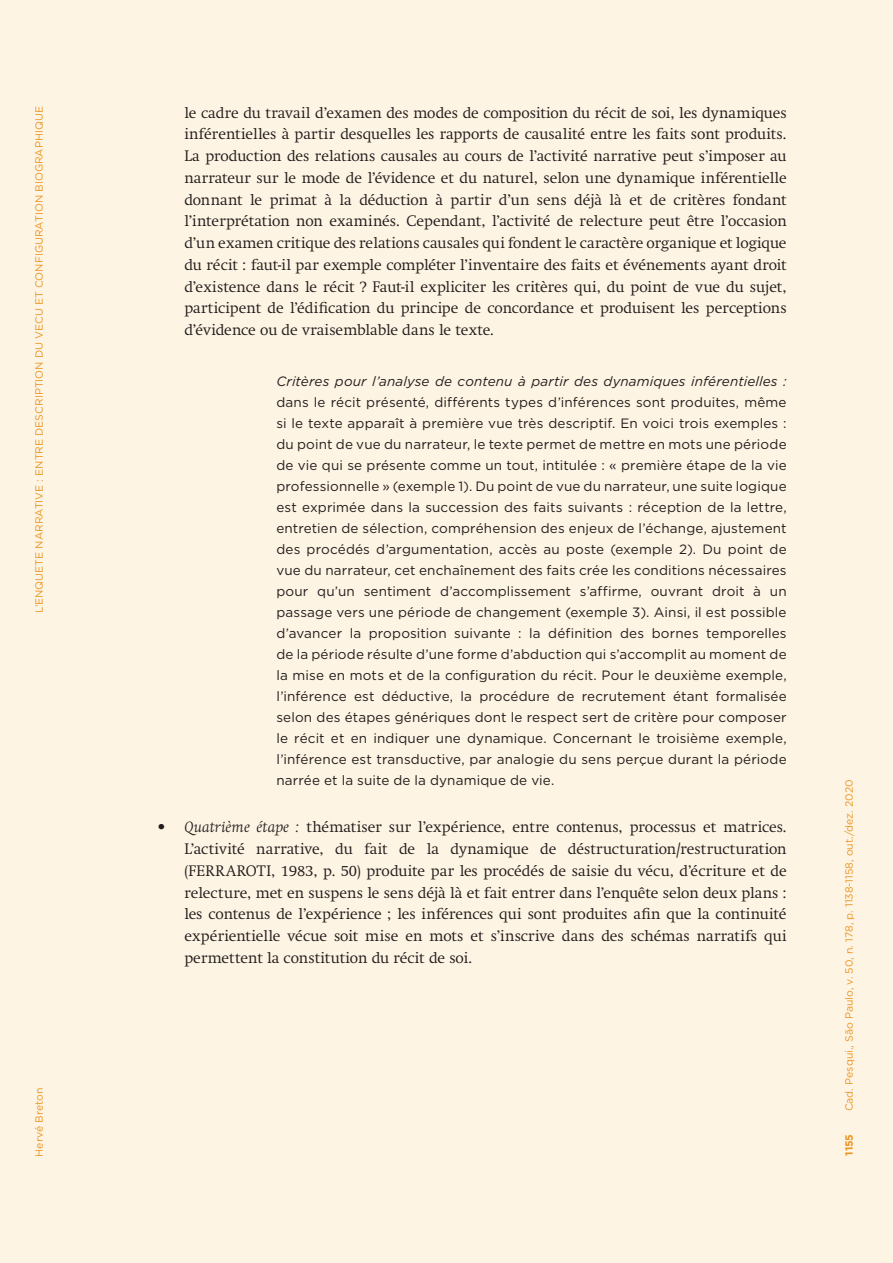
<style>
.page{position:relative;width:893px;height:1263px;background:#fef4e4}
.page>*{position:absolute;margin:0;border:0;box-sizing:border-box;transform-origin:0 0}
.t1{font:300 15px/21.8px "Swift";color:#231f20;text-align:justify}
.citação{font:13.5px/21px "Gotham HTF";letter-spacing:.01em;color:#231f20;text-align:justify}
.t2{font:10.5px "Gotham HTF";color:#ec9c26}
.t3{font:700 10.5px "Gotham HTF";color:#ec9c26}
.s1{font-style:italic}
</style>
<div class="page">
<p class="t2" style="left:33px;top:613px;width:509px;rotate:-90deg">L’ENQUETE NARRATIVE : ENTRE DESCRIPTION DU VECU ET CONFIGURATION BIOGRAPHIQUE</p>
<p class="t1" style="left:184px;top:102px;width:604px">le cadre du travail d’examen des modes de composition du récit de soi, les dynamiques inférentielles à partir desquelles les rapports de causalité entre les faits sont produits.<br>La production des relations causales au cours de l’activité narrative peut s’imposer au narrateur sur le mode de l’évidence et du naturel, selon une dynamique inférentielle donnant le primat à la déduction à partir d’un sens déjà là et de critères fondant l’interprétation non examinés. Cependant, l’activité de relecture peut être l’occasion d’un examen critique des relations causales qui fondent le caractère organique et logique du récit : faut-il par exemple compléter l’inventaire des faits et événements ayant droit d’existence dans le récit ? Faut-il expliciter les critères qui, du point de vue du sujet, participent de l’édification du principe de concordance et produisent les perceptions d’évidence ou de vraisemblable dans le texte.</p>
<p class="citação" style="left:276px;top:370px;width:512px"><span class="s1">Critères pour l’analyse de contenu à partir des dynamiques inférentielles : </span>dans le récit présenté, différents types d’inférences sont produites, même si le texte apparaît à première vue très descriptif. En voici trois exemples : du point de vue du narrateur, le texte permet de mettre en mots une période de vie qui se présente comme un tout, intitulée : « première étape de la vie professionnelle » (exemple 1). Du point de vue du narrateur, une suite logique est exprimée dans la succession des faits suivants : réception de la lettre, entretien de sélection, compréhension des enjeux de l’échange, ajustement des procédés d’argumentation, accès au poste (exemple 2). Du point de vue du narrateur, cet enchaînement des faits crée les conditions nécessaires pour qu’un sentiment d’accomplissement s’affirme, ouvrant droit à un passage vers une période de changement (exemple 3). Ainsi, il est possible d’avancer la proposition suivante : la définition des bornes temporelles de la période résulte d’une forme d’abduction qui s’accomplit au moment de la mise en mots et de la configuration du récit. Pour le deuxième exemple, l’inférence est déductive, la procédure de recrutement étant formalisée selon des étapes génériques dont le respect sert de critère pour composer le récit et en indiquer une dynamique. Concernant le troisième exemple, l’inférence est transductive, par analogie du sens perçue durant la période narrée et la suite de la dynamique de vie.</p>
<p class="t1" style="left:184px;top:816px;width:604px;text-indent:-27px"><span class="s1">• Quatrième étape :</span> thématiser sur l’expérience, entre contenus, processus et matrices.<br>L’activité narrative, du fait de la dynamique de déstructuration/restructuration (FERRAROTI, 1983, p. 50) produite par les procédés de saisie du vécu, d’écriture et de relecture, met en suspens le sens déjà là et fait entrer dans l’enquête selon deux plans : les contenus de l’expérience ; les inférences qui sont produites afin que la continuité expérientielle vécue soit mise en mots et s’inscrive dans des schémas narratifs qui permettent la constitution du récit de soi.</p>
<p class="t2" style="left:33px;top:1157px;width:71px;rotate:-90deg">Hervé Breton</p>
<p class="t2" style="left:843px;top:1111px;width:333px;rotate:-90deg">Cad. Pesqui., São Paulo, v. 50, n. 178, p. 1138-1158, out./dez. 2020</p>
<p class="t3" style="left:843px;top:1155px;width:23px;rotate:-90deg">1155</p>
</div>
